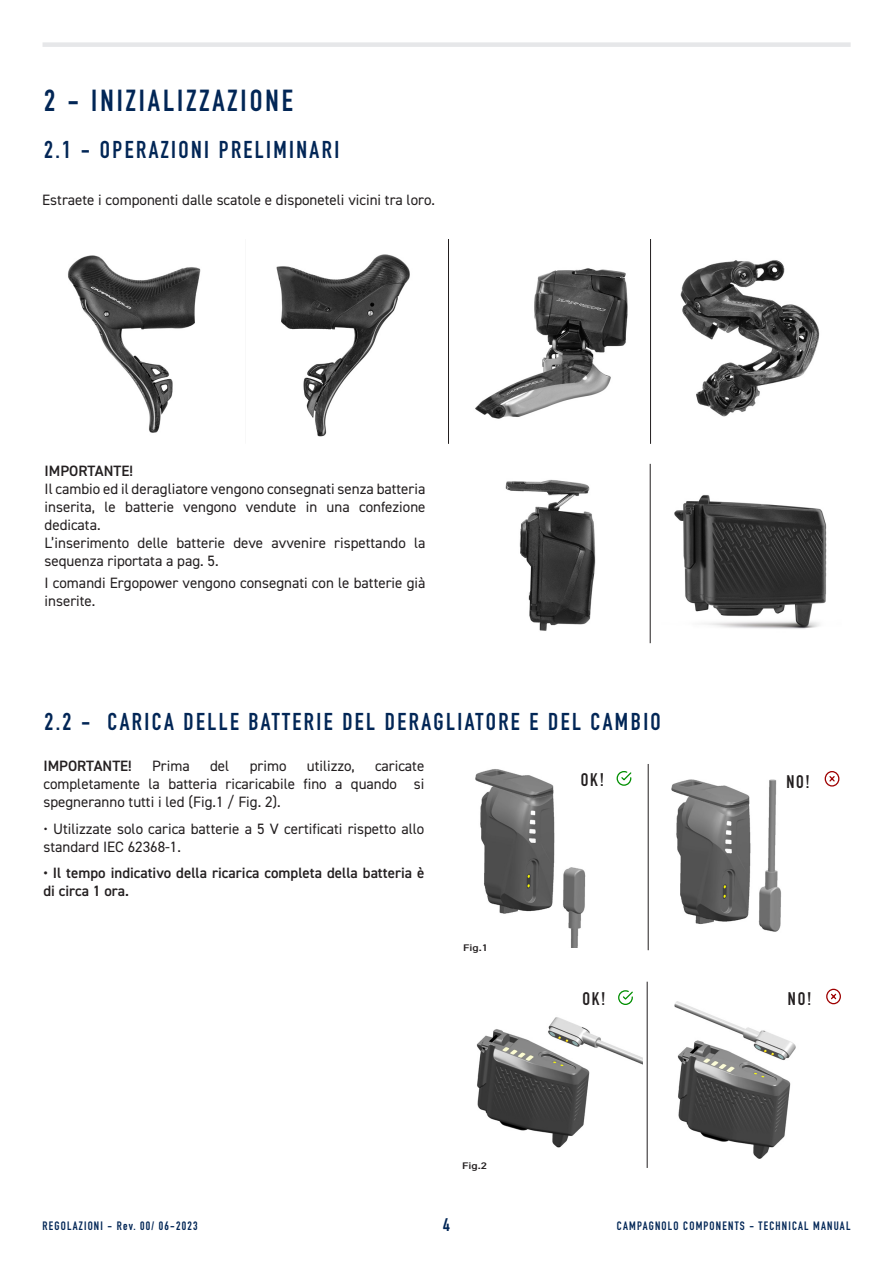
<style>
.page{position:relative;width:893px;height:1263px;background:#fff}
.page>*{position:absolute;margin:0;border:0;box-sizing:border-box;transform-origin:0 0}
.Normale{font:700 30px "DIN Condensed";letter-spacing:.1em;color:#022656}
.Normale-2{font:700 24px "DIN Condensed";letter-spacing:.1em;color:#022656}
.Normale-3{font:700 18px "DIN Condensed";letter-spacing:.1em;color:#231f20}
.t1{font:700 18px "DIN Condensed";color:#022656}
.t2{font:15px/18px "DIN2014";color:#231f20}
.t3{font:600 15px/18px "DIN2014";color:#231f20}
.t4{font:700 12px "DIN Condensed";letter-spacing:.1em;color:#022656}
.Normale-4{font:600 9.6px "DIN2014";color:#231f20;scale:1.25 1}
</style>
<div class="page">
<div style="left:43px;top:42px;width:808px;height:5px;background:#e6e7e9"></div>
<hr style="left:246px;top:239px;width:1px;height:205px;background:#231f20">
<hr style="left:448px;top:239px;width:1px;height:205px;background:#231f20">
<hr style="left:650px;top:239px;width:1px;height:205px;background:#231f20">
<img style="left:68px;top:255px;width:133px;height:178px">
<img style="left:276px;top:254px;width:134px;height:183px">
<img style="left:680px;top:260px;width:140px;height:157px">
<hr style="left:650px;top:464px;width:1px;height:179px;background:#231f20">
<img style="left:475px;top:268px;width:153px;height:151px">
<img style="left:674px;top:495px;width:153px;height:134px">
<img style="left:505px;top:479px;width:91px;height:152px">
<img style="left:475px;top:769px;width:111px;height:179px">
<hr style="left:648px;top:764px;width:1px;height:186px;background:#231f20">
<img style="left:671px;top:779px;width:110px;height:153px">
<hr style="left:647px;top:982px;width:1px;height:186px;background:#231f20">
<img style="left:674px;top:1001px;width:122px;height:158px">
<img style="left:476px;top:1017px;width:166px;height:131px">
<svg style="left:616px;top:771px;width:16px;height:15px"></svg>
<svg style="left:618px;top:990px;width:15px;height:15px"></svg>
<svg style="left:824px;top:771px;width:16px;height:16px"></svg>
<svg style="left:826px;top:988px;width:15px;height:17px"></svg>
<p class="Normale" style="left:44px;top:81px;width:250px">2 - INIZIALIZZAZIONE</p>
<p class="Normale-2" style="left:44px;top:134px;width:297px">2.1 - OPERAZIONI PRELIMINARI</p>
<p class="t2" style="left:42px;top:190px;width:394px">Estraete i componenti dalle scatole e disponeteli vicini tra loro.</p>
<p class="t3" style="left:45px;top:461px;width:90px">IMPORTANTE!</p>
<p class="t2" style="left:45px;top:479px;width:382px;text-align:justify">Il cambio ed il deragliatore vengono consegnati senza batteria inserita, le batterie vengono vendute in una confezione dedicata.</p>
<p class="t2" style="left:45px;top:533px;width:382px">L’inserimento delle batterie deve avvenire rispettando la sequenza riportata a pag. 5.</p>
<p class="t2" style="left:45px;top:573px;width:382px">I comandi Ergopower vengono consegnati con le batterie già inserite.</p>
<p class="Normale-2" style="left:44px;top:705px;width:618px">2.2 - CARICA DELLE BATTERIE DEL DERAGLIATORE E DEL CAMBIO</p>
<p class="t3" style="left:43px;top:757px;width:90px">IMPORTANTE!</p>
<p class="t2" style="left:152px;top:757px;width:39px">Prima</p>
<p class="t2" style="left:210px;top:757px;width:21px">del</p>
<p class="t2" style="left:250px;top:757px;width:38px">primo</p>
<p class="t2" style="left:307px;top:757px;width:49px">utilizzo,</p>
<p class="t2" style="left:43px;top:757px;width:382px;text-align:justify;text-indent:332px">caricate completamente la batteria ricaricabile fino a quando si spegneranno tutti i led (Fig.1 / Fig. 2).</p>
<p class="t2" style="left:43px;top:819px;width:383px">• Utilizzate solo carica batterie a 5 V certificati rispetto allo standard IEC 62368-1.</p>
<p class="t3" style="left:43px;top:864px;width:383px">• Il tempo indicativo della ricarica completa della batteria è di circa 1 ora.</p>
<p class="Normale-3" style="left:581px;top:767px;width:25px">OK!</p>
<p class="Normale-4" style="left:463px;top:941px;width:21px">Fig.1</p>
<p class="Normale-4" style="left:462px;top:1159px;width:21px">Fig.2</p>
<p class="Normale-3" style="left:582px;top:987px;width:25px">OK!</p>
<p class="Normale-3" style="left:786px;top:769px;width:25px">NO!</p>
<p class="Normale-3" style="left:788px;top:987px;width:25px">NO!</p>
<p class="t4" style="left:43px;top:1217px;width:157px">REGOLAZIONI - Rev. 00/ 06-2023</p>
<p class="t1" style="left:443px;top:1213px;width:8px">4</p>
<p class="t4" style="left:617px;top:1217px;width:235px">CAMPAGNOLO COMPONENTS - TECHNICAL MANUAL</p>
</div>
